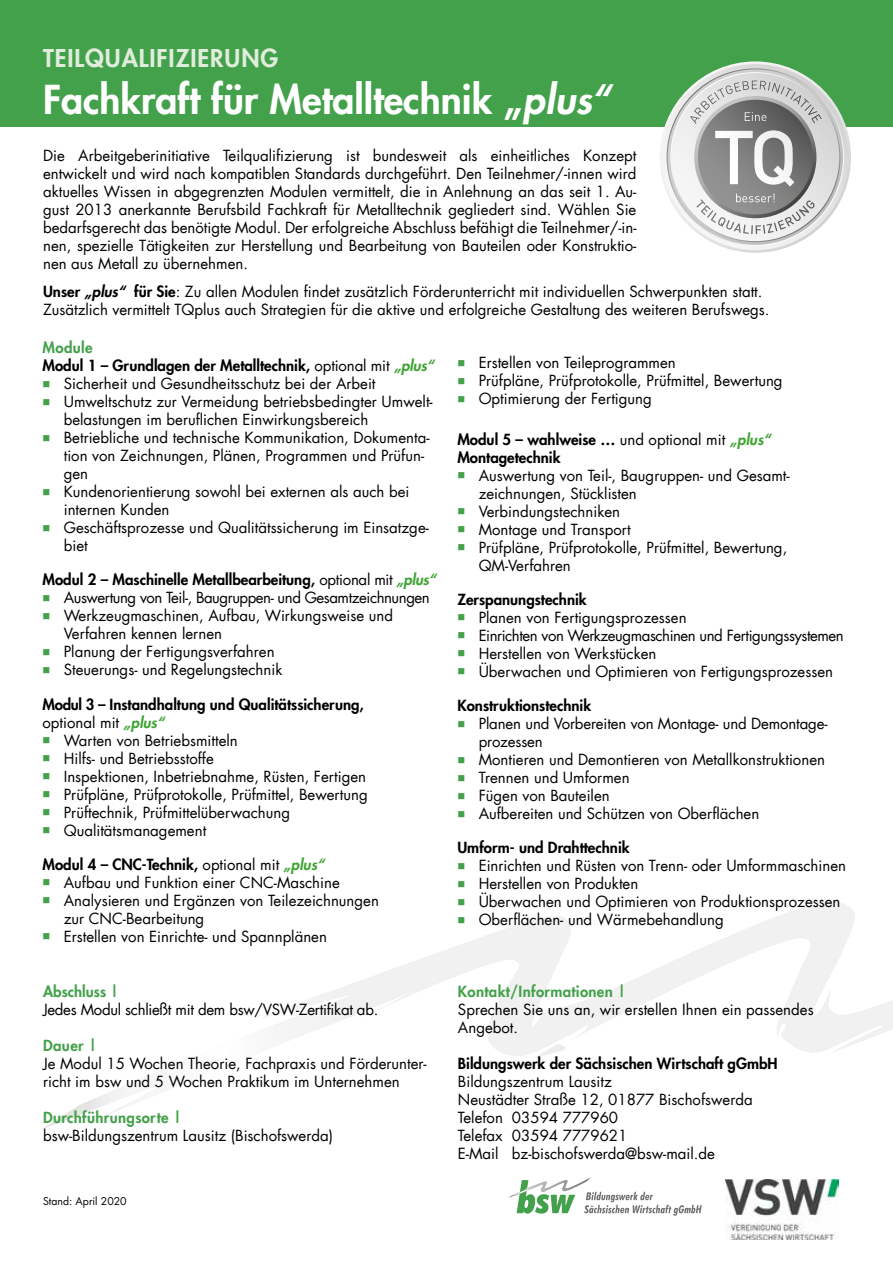
<style>
.page{position:relative;width:893px;height:1263px;background:#fff}
.page>*{position:absolute;margin:0;border:0;box-sizing:border-box;transform-origin:0 0}
.t1{font:800 39px "Futura LT";color:#fff}
.t2{font:800 24px "Futura LT";letter-spacing:.04em;color:#e0ecdc}
.t3{font:15px/18px "Futura LT";color:#000}
.t4{font:800 15px/18px "Futura LT";color:#000}
.t5{font:15px "Futura LT";letter-spacing:-.03em;color:#000}
.t6{font:800 15px "Futura LT";letter-spacing:.02em;color:#44a14b}
.t7{font:15px "Futura LT";letter-spacing:-.02em;color:#000}
.t8{font:800 15px "Futura LT";color:#44a14b}
.t9{font:10.5px "Futura LT";color:#000}
.s1{font-style:italic}
.s2{font-weight:800}
.s3{font-weight:800;font-style:italic}
.s4{color:#44a14b}
.s5{font-weight:400}
.s6{font-style:italic;color:#3fa535}
</style>
<div class="page">
<svg style="left:43px;top:902px;width:850px;height:227px"></svg>
<svg style="left:531px;top:1042px;width:39px;height:18px"></svg>
<div style="left:0;top:0;width:893px;height:126px;background:#44a14b"></div>
<svg style="left:660px;top:61px;width:191px;height:192px"></svg>
<svg style="left:662px;top:64px;width:186px;height:186px"></svg>
<svg style="left:668px;top:69px;width:175px;height:176px;background:#c5c5c5"></svg>
<svg style="left:671px;top:73px;width:168px;height:168px"></svg>
<svg style="left:690px;top:80px;width:132px;height:154px"></svg>
<svg style="left:508px;top:1177px;width:194px;height:39px"></svg>
<img style="left:726px;top:1180px;width:112px;height:60px">
<h2 class="t2" style="left:43px;top:42px;width:237px">TEILQUALIFIZIERUNG</h2>
<h1 class="t1" style="left:43px;top:73px;width:568px">Fachkraft für Metalltechnik „<span class="s1">plus“</span></h1>
<p class="t3" style="left:43px;top:147px;width:595px;text-align:justify">Die Arbeitgeberinitiative Teilqualifizierung ist bundesweit als einheitliches Konzept entwickelt und wird nach kompatiblen Standards durchgeführt. Den Teilnehmer/-innen wird aktuelles Wissen in abgegrenzten Modulen vermittelt, die in Anlehnung an das seit 1. Au&shy;gust 2013 anerkannte Berufsbild Fachkraft für Metalltechnik gegliedert sind. Wählen Sie bedarfsgerecht das benötigte Modul. Der erfolgreiche Abschluss befähigt die Teilnehmer/-in&shy;nen, spezielle Tätigkeiten zur Herstellung und Bearbeitung von Bauteilen oder Konstruktio&shy;nen aus Metall zu übernehmen.</p>
<p class="t3" style="left:43px;top:282px;width:728px"><span class="s2">Unser</span> <span class="s3">„plus“</span> <span class="s2">für Sie</span>: Zu allen Modulen findet zusätzlich Förderunterricht mit individuellen Schwerpunkten statt.<br>Zusätzlich vermittelt TQplus auch Strategien für die aktive und erfolgreiche Gestaltung des weiteren Berufswegs.</p>
<p class="t4" style="left:43px;top:338px;width:393px"><span class="s4">Module<br></span>Modul 1 – Grundlagen der Metalltechnik, <span class="s5">optional mit</span> <span class="s6">„plus“</span></p>
<p class="t3" style="left:43px;top:375px;width:335px"><span class="s4">■</span> Sicherheit und Gesundheitsschutz bei der Arbeit</p>
<p class="t3" style="left:64px;top:393px;width:370px;text-indent:-21px"><span class="s4">■</span> Umweltschutz zur Vermeidung betriebsbedingter Umwelt&shy;belastungen im beruflichen Einwirkungsbereich</p>
<p class="t3" style="left:64px;top:429px;width:367px;text-indent:-21px"><span class="s4">■</span> Betriebliche und technische Kommunikation, Dokumenta&shy;tion von Zeichnungen, Plänen, Programmen und Prüfun&shy;gen</p>
<p class="t3" style="left:64px;top:483px;width:347px;text-indent:-21px"><span class="s4">■</span> Kundenorientierung sowohl bei externen als auch bei internen Kunden</p>
<p class="t3" style="left:64px;top:519px;width:367px;text-indent:-21px"><span class="s4">■</span> Geschäftsprozesse und Qualitätssicherung im Einsatzge&shy;biet</p>
<p class="t4" style="left:43px;top:571px;width:395px">Modul 2 – Maschinelle Metallbearbeitung, <span class="s5">optional mit</span> <span class="s6">„plus“</span></p>
<p class="t5" style="left:43px;top:588px;width:389px"><span class="s4">■</span> Auswertung von Teil-, Baugruppen- und Gesamtzeichnungen</p>
<p class="t3" style="left:64px;top:607px;width:331px;text-indent:-21px"><span class="s4">■</span> Werkzeugmaschinen, Aufbau, Wirkungsweise und<br>Verfahren kennen lernen</p>
<p class="t3" style="left:43px;top:643px;width:234px"><span class="s4">■</span> Planung der Fertigungsverfahren</p>
<p class="t3" style="left:43px;top:661px;width:241px"><span class="s4">■</span> Steuerungs- und Regelungstechnik</p>
<p class="t4" style="left:43px;top:695px;width:323px">Modul 3 – Instandhaltung und Qualitätssicherung, <span class="s5">optional mit</span> <span class="s6">„plus“</span></p>
<p class="t3" style="left:43px;top:731px;width:197px"><span class="s4">■</span> Warten von Betriebsmitteln</p>
<p class="t3" style="left:43px;top:749px;width:173px"><span class="s4">■</span> Hilfs- und Betriebsstoffe</p>
<p class="t3" style="left:43px;top:767px;width:325px"><span class="s4">■</span> Inspektionen, Inbetriebnahme, Rüsten, Fertigen</p>
<p class="t3" style="left:43px;top:785px;width:327px"><span class="s4">■</span> Prüfpläne, Prüfprotokolle, Prüfmittel, Bewertung</p>
<p class="t3" style="left:43px;top:803px;width:249px"><span class="s4">■</span> Prüftechnik, Prüfmittelüberwachung</p>
<p class="t3" style="left:43px;top:821px;width:165px"><span class="s4">■</span> Qualitätsmanagement</p>
<p class="t4" style="left:43px;top:855px;width:283px">Modul 4 – CNC-Technik, <span class="s5">optional mit</span> <span class="s6">„plus“</span></p>
<p class="t3" style="left:43px;top:873px;width:299px"><span class="s4">■</span> Aufbau und Funktion einer CNC-Maschine</p>
<p class="t3" style="left:64px;top:891px;width:317px;text-indent:-21px"><span class="s4">■</span> Analysieren und Ergänzen von Teilezeichnungen zur CNC-Bearbeitung</p>
<p class="t3" style="left:43px;top:927px;width:286px"><span class="s4">■</span> Erstellen von Einrichte- und Spannplänen</p>
<p class="t8" style="left:43px;top:981px;width:77px">Abschluss |</p>
<p class="t7" style="left:43px;top:1000px;width:337px">Jedes Modul schließt mit dem bsw/VSW-Zertifikat ab.</p>
<p class="t6" style="left:43px;top:1035px;width:55px">Dauer |</p>
<p class="t3" style="left:43px;top:1055px;width:385px">Je Modul 15 Wochen Theorie, Fachpraxis und Förderunter&shy;richt im bsw und 5 Wochen Praktikum im Unternehmen</p>
<p class="t6" style="left:43px;top:1107px;width:140px">Durchführungsorte |</p>
<p class="t3" style="left:43px;top:1127px;width:291px">bsw-Bildungszentrum Lausitz (Bischofswerda)</p>
<p class="t9" style="left:43px;top:1195px;width:85px">Stand: April 2020</p>
<p class="t3" style="left:457px;top:354px;width:220px"><span class="s4">■</span> Erstellen von Teileprogrammen</p>
<p class="t3" style="left:457px;top:372px;width:327px"><span class="s4">■</span> Prüfpläne, Prüfprotokolle, Prüfmittel, Bewertung</p>
<p class="t3" style="left:457px;top:390px;width:196px"><span class="s4">■</span> Optimierung der Fertigung</p>
<p class="t4" style="left:457px;top:430px;width:315px">Modul 5 – wahlweise … <span class="s5">und optional mit</span> <span class="s6">„plus“<br></span>Montagetechnik</p>
<p class="t3" style="left:479px;top:466px;width:312px;text-indent:-21px"><span class="s4">■</span> Auswertung von Teil-, Baugruppen- und Gesamt&shy;zeichnungen, Stücklisten</p>
<p class="t3" style="left:457px;top:502px;width:164px"><span class="s4">■</span> Verbindungstechniken</p>
<p class="t3" style="left:457px;top:520px;width:175px"><span class="s4">■</span> Montage und Transport</p>
<p class="t3" style="left:479px;top:538px;width:310px;text-indent:-21px"><span class="s4">■</span> Prüfpläne, Prüfprotokolle, Prüfmittel, Bewertung,<br>QM-Verfahren</p>
<p class="t4" style="left:457px;top:590px;width:131px">Zerspanungstechnik</p>
<p class="t3" style="left:457px;top:608px;width:231px"><span class="s4">■</span> Planen von Fertigungsprozessen</p>
<p class="t5" style="left:457px;top:626px;width:388px"><span class="s4">■</span> Einrichten von Werkzeugmaschinen und Fertigungssystemen</p>
<p class="t3" style="left:457px;top:644px;width:201px"><span class="s4">■</span> Herstellen von Werkstücken</p>
<p class="t3" style="left:457px;top:662px;width:377px"><span class="s4">■</span> Überwachen und Optimieren von Fertigungsprozessen</p>
<p class="t4" style="left:457px;top:696px;width:135px">Konstruktionstechnik</p>
<p class="t3" style="left:479px;top:715px;width:350px;text-indent:-21px"><span class="s4">■</span> Planen und Vorbereiten von Montage- und Demontage&shy;prozessen</p>
<p class="t3" style="left:457px;top:751px;width:369px"><span class="s4">■</span> Montieren und Demontieren von Metallkonstruktionen</p>
<p class="t3" style="left:457px;top:769px;width:174px"><span class="s4">■</span> Trennen und Umformen</p>
<p class="t3" style="left:457px;top:787px;width:154px"><span class="s4">■</span> Fügen von Bauteilen</p>
<p class="t3" style="left:457px;top:805px;width:303px"><span class="s4">■</span> Aufbereiten und Schützen von Oberflächen</p>
<p class="t4" style="left:457px;top:838px;width:174px">Umform- und Drahttechnik</p>
<p class="t3" style="left:457px;top:857px;width:390px"><span class="s4">■</span> Einrichten und Rüsten von Trenn- oder Umformmaschinen</p>
<p class="t3" style="left:457px;top:875px;width:182px"><span class="s4">■</span> Herstellen von Produkten</p>
<p class="t3" style="left:457px;top:893px;width:385px"><span class="s4">■</span> Überwachen und Optimieren von Produktionsprozessen</p>
<p class="t3" style="left:457px;top:911px;width:268px"><span class="s4">■</span> Oberflächen- und Wärmebehandlung</p>
<p class="t6" style="left:458px;top:981px;width:169px">Kontakt/Informationen |</p>
<p class="t3" style="left:458px;top:1001px;width:357px">Sprechen Sie uns an, wir erstellen Ihnen ein passendes<br>Angebot.</p>
<p class="t4" style="left:458px;top:1054px;width:321px">Bildungswerk der Sächsischen Wirtschaft gGmbH</p>
<p class="t3" style="left:458px;top:1073px;width:296px">Bildungszentrum Lausitz<br>Neustädter Straße 12, 01877 Bischofswerda<br>Telefon 03594 777960<br>Telefax 03594 7779621<br>E-Mail bz-bischofswerda@bsw-mail.de</p>
</div>
